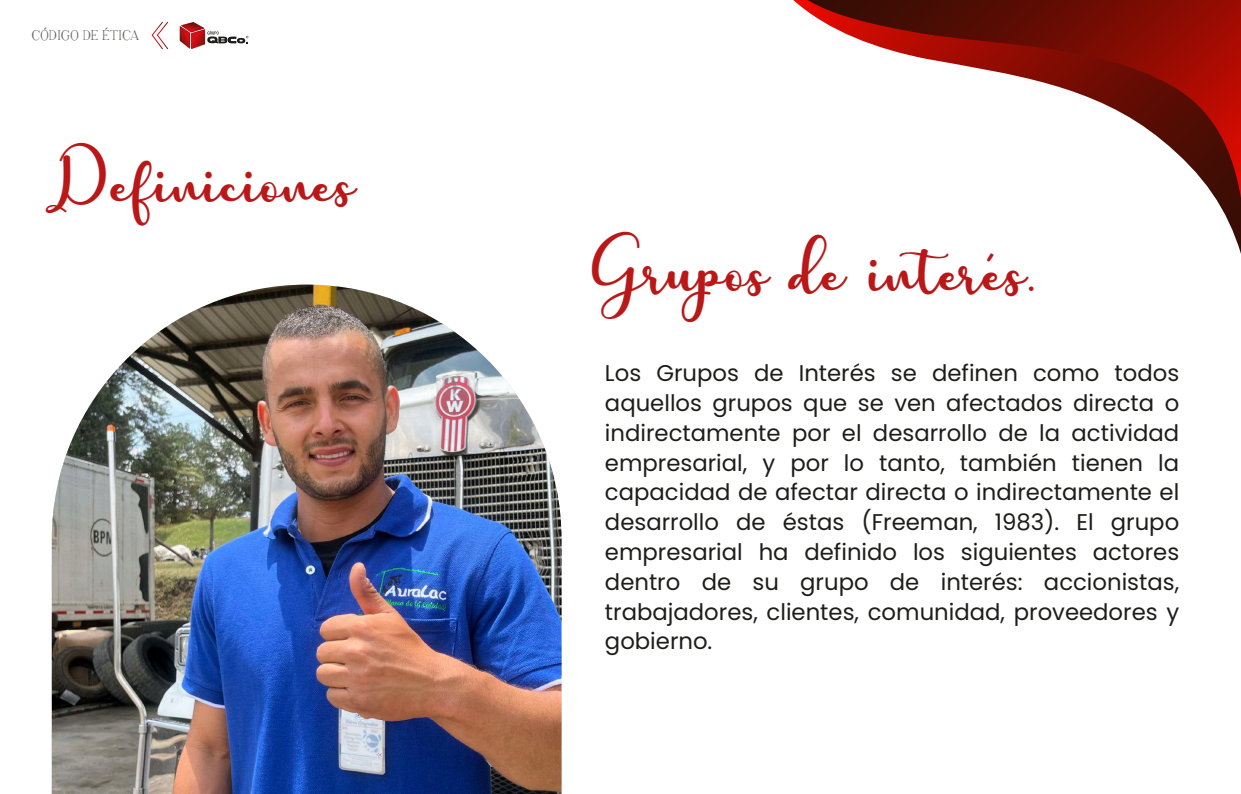
<style>
.page{position:relative;width:1241px;height:794px;background:#fff}
.page>*{position:absolute;margin:0;border:0;box-sizing:border-box;transform-origin:0 0}
.t1{font:48.56px "charlotte";color:#ba1818}
.t2{font:47.34px "charlotte";color:#ba1818}
.t3{font:22.75px/29.8px "Poppins";color:#1d1d1b;text-align:justify}
.t4{font:14.96px "Adega Serif";color:#666362}
</style>
<div class="page">
<img style="left:52px;top:285px;width:509px;height:509px">
<svg style="left:793px;top:0;width:447px;height:251px"></svg>
<svg style="left:807px;top:0;width:433px;height:198px"></svg>
<svg style="left:152px;top:21px;width:16px;height:29px"></svg>
<svg style="left:180px;top:22px;width:68px;height:27px"></svg>
<p class="t4" style="left:32px;top:26px;width:109px">CÓDIGO DE ÉTICA</p>
<h2 class="t2" style="left:51px;top:158px;width:306px">Definiciones</h2>
<h1 class="t1" style="left:588px;top:246px;width:449px">Grupos de interés.</h1>
<p class="t3" style="left:605px;top:359px;width:576px">Los Grupos de Interés se definen como todos aquellos grupos que se ven afectados directa o indirectamente por el desarrollo de la actividad empresarial, y por lo tanto, también tienen la capacidad de afectar directa o indirectamente el desarrollo de éstas (Freeman, 1983). El grupo empresarial ha definido los siguientes actores dentro de su grupo de interés: accionistas, trabajadores, clientes, comunidad, proveedores y gobierno.</p>
</div>
